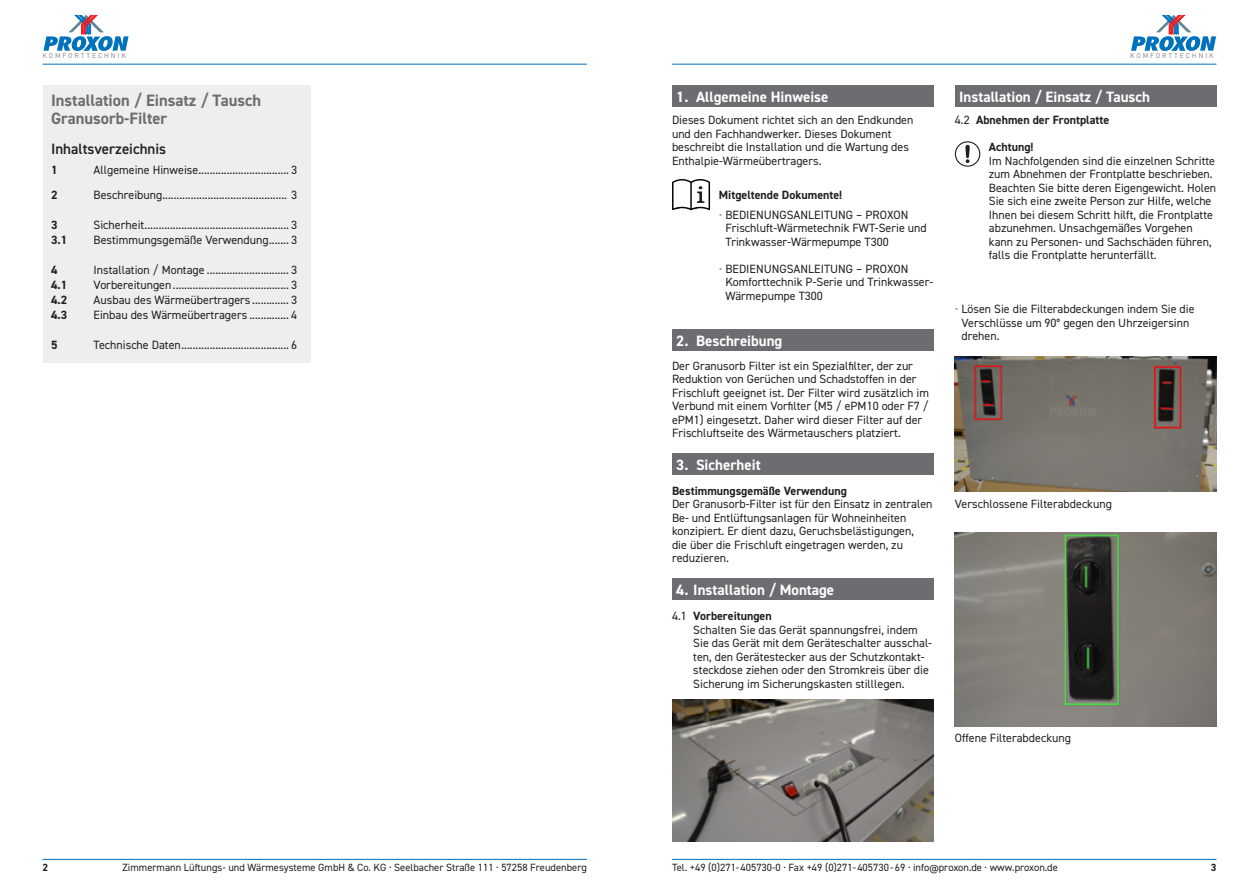
<style>
.page{position:relative;width:1259px;height:893px;background:#fff}
.page>*{position:absolute;margin:0;border:0;box-sizing:border-box;transform-origin:0 0}
.t1{font:700 16.5px "DIN2014";color:#6c6d70}
.t2{font:700 15px "DIN2014";color:#fff}
.t3{font:600 15px "DIN2014";color:#231f20}
.Inhaltsverzeichnis{font:12px/13.5px "DIN2014";color:#231f20}
.t4{font:700 12px "DIN2014";color:#231f20}
.t5{font:10.5px "DIN2014";color:#231f20}
.t6{font:700 10.5px "DIN2014";color:#231f20}
.t7{font:6.9px "DIN";letter-spacing:.27em;color:#808285}
.s1{color:#939598}
.s2{font-weight:700}
.s3{font-weight:400}
</style>
<div class="page">
<svg style="left:43px;top:15px;width:86px;height:36px"></svg>
<svg style="left:1131px;top:15px;width:85px;height:36px"></svg>
<hr style="left:43px;top:64px;width:544px;height:1px;background:#0072bc">
<hr style="left:672px;top:64px;width:544px;height:1px;background:#0072bc">
<hr style="left:43px;top:859px;width:544px;height:1px;background:#0072bc">
<hr style="left:672px;top:859px;width:544px;height:1px;background:#0072bc">
<div style="left:43px;top:85px;width:267px;height:278px;background:#eeeeef"></div>
<div style="left:672px;top:85px;width:261px;height:21px;background:#6c6d70"></div>
<div style="left:672px;top:330px;width:261px;height:21px;background:#6c6d70"></div>
<div style="left:672px;top:454px;width:261px;height:21px;background:#6c6d70"></div>
<div style="left:672px;top:579px;width:261px;height:21px;background:#6c6d70"></div>
<img style="left:672px;top:699px;width:261px;height:143px">
<div style="left:955px;top:85px;width:261px;height:21px;background:#6c6d70"></div>
<img style="left:955px;top:357px;width:261px;height:135px">
<img style="left:955px;top:533px;width:261px;height:193px">
<div style="left:955px;top:141px;width:25px;height:26px;border:1px solid #231f20;border-radius:50%"></div>
<svg style="left:965px;top:145px;width:4px;height:18px"></svg>
<svg style="left:672px;top:179px;width:38px;height:31px"></svg>
<p class="t7" style="left:43px;top:52px;width:85px">KOMFORTTECHNIK</p>
<p class="t7" style="left:1130px;top:52px;width:85px">KOMFORTTECHNIK</p>
<p class="t1" style="left:51px;top:90px;width:212px">Installation / Einsatz / Tausch</p>
<p class="t1" style="left:51px;top:108px;width:118px">Granusorb-Filter</p>
<p class="t3" style="left:51px;top:139px;width:117px">Inhaltsverzeichnis</p>
<p class="t4" style="left:51px;top:162px;width:8px">1</p>
<p class="Inhaltsverzeichnis" style="left:94px;top:163px;width:205px">Allgemeine Hinweise................................ 3</p>
<p class="t4" style="left:51px;top:187px;width:8px">2</p>
<p class="Inhaltsverzeichnis" style="left:94px;top:188px;width:205px">Beschreibung............................................ 3</p>
<p class="t4" style="left:51px;top:217px;width:8px">3</p>
<p class="Inhaltsverzeichnis" style="left:94px;top:218px;width:205px">Sicherheit................................................... 3</p>
<p class="t4" style="left:51px;top:232px;width:18px">3.1</p>
<p class="Inhaltsverzeichnis" style="left:94px;top:233px;width:205px">Bestimmungsgemäße Verwendung....... 3</p>
<p class="t4" style="left:51px;top:262px;width:8px">4</p>
<p class="Inhaltsverzeichnis" style="left:94px;top:263px;width:205px">Installation / Montage ............................. 3</p>
<p class="t4" style="left:51px;top:277px;width:18px">4.1</p>
<p class="Inhaltsverzeichnis" style="left:94px;top:278px;width:205px">Vorbereitungen......................................... 3</p>
<p class="t4" style="left:51px;top:292px;width:18px">4.2</p>
<p class="Inhaltsverzeichnis" style="left:94px;top:293px;width:205px">Ausbau des Wärmeübertragers ............. 3</p>
<p class="t4" style="left:51px;top:307px;width:18px">4.3</p>
<p class="Inhaltsverzeichnis" style="left:94px;top:308px;width:205px">Einbau des Wärmeübertragers .............. 4</p>
<p class="t4" style="left:51px;top:337px;width:8px">5</p>
<p class="Inhaltsverzeichnis" style="left:94px;top:338px;width:205px">Technische Daten...................................... 6</p>
<p class="t2" style="left:676px;top:86px;width:154px">1. Allgemeine Hinweise</p>
<p class="Inhaltsverzeichnis" style="left:672px;top:113px;width:243px">Dieses Dokument richtet sich an den Endkunden und den Fachhandwerker. Dieses Dokument beschreibt die Installation und die Wartung des Enthalpie-Wärmeübertragers.</p>
<p class="t4" style="left:719px;top:187px;width:125px">Mitgeltende Dokumente!</p>
<p class="Inhaltsverzeichnis" style="left:725px;top:208px;width:203px;text-indent:-7px"><span class="s1">•</span> BEDIENUNGSANLEITUNG – PROXON<br>Frischluft-Wärmetechnik FWT-Serie und<br>Trinkwasser-Wärmepumpe T300</p>
<p class="Inhaltsverzeichnis" style="left:725px;top:262px;width:209px;text-indent:-7px"><span class="s1">•</span> BEDIENUNGSANLEITUNG – PROXON<br>Komforttechnik P-Serie und Trinkwasser-<br>Wärmepumpe T300</p>
<p class="t2" style="left:676px;top:331px;width:108px">2. Beschreibung</p>
<p class="Inhaltsverzeichnis" style="left:672px;top:359px;width:259px">Der Granusorb Filter ist ein Spezialfilter, der zur Reduktion von Gerüchen und Schadstoffen in der Frischluft geeignet ist. Der Filter wird zusätzlich im Verbund mit einem Vorfilter (M5 / ePM10 oder F7 / ePM1) eingesetzt. Daher wird dieser Filter auf der Frischluftseite des Wärmetauschers platziert.</p>
<p class="t2" style="left:676px;top:455px;width:86px">3. Sicherheit</p>
<p class="Inhaltsverzeichnis" style="left:672px;top:484px;width:262px"><span class="s2">Bestimmungsgemäße Verwendung<br></span>Der Granusorb-Filter ist für den Einsatz in zentralen Be- und Entlüftungsanlagen für Wohneinheiten konzipiert. Er dient dazu, Geruchsbelästigungen,<br>die über die Frischluft eingetragen werden, zu reduzieren.</p>
<p class="t2" style="left:676px;top:580px;width:159px">4. Installation / Montage</p>
<p class="Inhaltsverzeichnis" style="left:693px;top:609px;width:240px;text-indent:-21px">4.1 <span class="s2">Vorbereitungen<br></span>Schalten Sie das Gerät spannungsfrei, indem Sie das Gerät mit dem Geräteschalter ausschal&shy;ten, den Gerätestecker aus der Schutzkontakt&shy;steckdose ziehen oder den Stromkreis über die Sicherung im Sicherungskasten stilllegen.</p>
<p class="t2" style="left:959px;top:86px;width:192px">Installation / Einsatz / Tausch</p>
<p class="t4" style="left:955px;top:112px;width:156px"><span class="s3">4.2</span> Abnehmen der Frontplatte</p>
<p class="t4" style="left:989px;top:139px;width:46px">Achtung!</p>
<p class="Inhaltsverzeichnis" style="left:989px;top:154px;width:229px">Im Nachfolgenden sind die einzelnen Schritte zum Abnehmen der Frontplatte beschrieben.<br>Beachten Sie bitte deren Eigengewicht. Holen Sie sich eine zweite Person zur Hilfe, welche Ihnen bei diesem Schritt hilft, die Frontplatte abzunehmen. Unsachgemäßes Vorgehen kann zu Personen- und Sachschäden führen, falls die Frontplatte herunterfällt.</p>
<p class="Inhaltsverzeichnis" style="left:961px;top:302px;width:235px;text-indent:-7px"><span class="s1">•</span> Lösen Sie die Filterabdeckungen indem Sie die<br>Verschlüsse um 90° gegen den Uhrzeigersinn drehen.</p>
<p class="Inhaltsverzeichnis" style="left:955px;top:497px;width:159px">Verschlossene Filterabdeckung</p>
<p class="Inhaltsverzeichnis" style="left:955px;top:731px;width:118px">Offene Filterabdeckung</p>
<p class="t5" style="left:122px;top:861px;width:466px">Zimmermann Lüftungs- und Wärmesysteme GmbH &amp; Co. KG . Seelbacher Straße 111 . 57258 Freudenberg</p>
<p class="t5" style="left:672px;top:861px;width:387px">Tel. +49 (0)271- 405730-0 . Fax +49 (0)271- 405730- 69 . info@proxon.de . www.proxon.de</p>
<p class="t6" style="left:43px;top:861px;width:7px">2</p>
<p class="t6" style="left:1210px;top:861px;width:7px">3</p>
</div>
